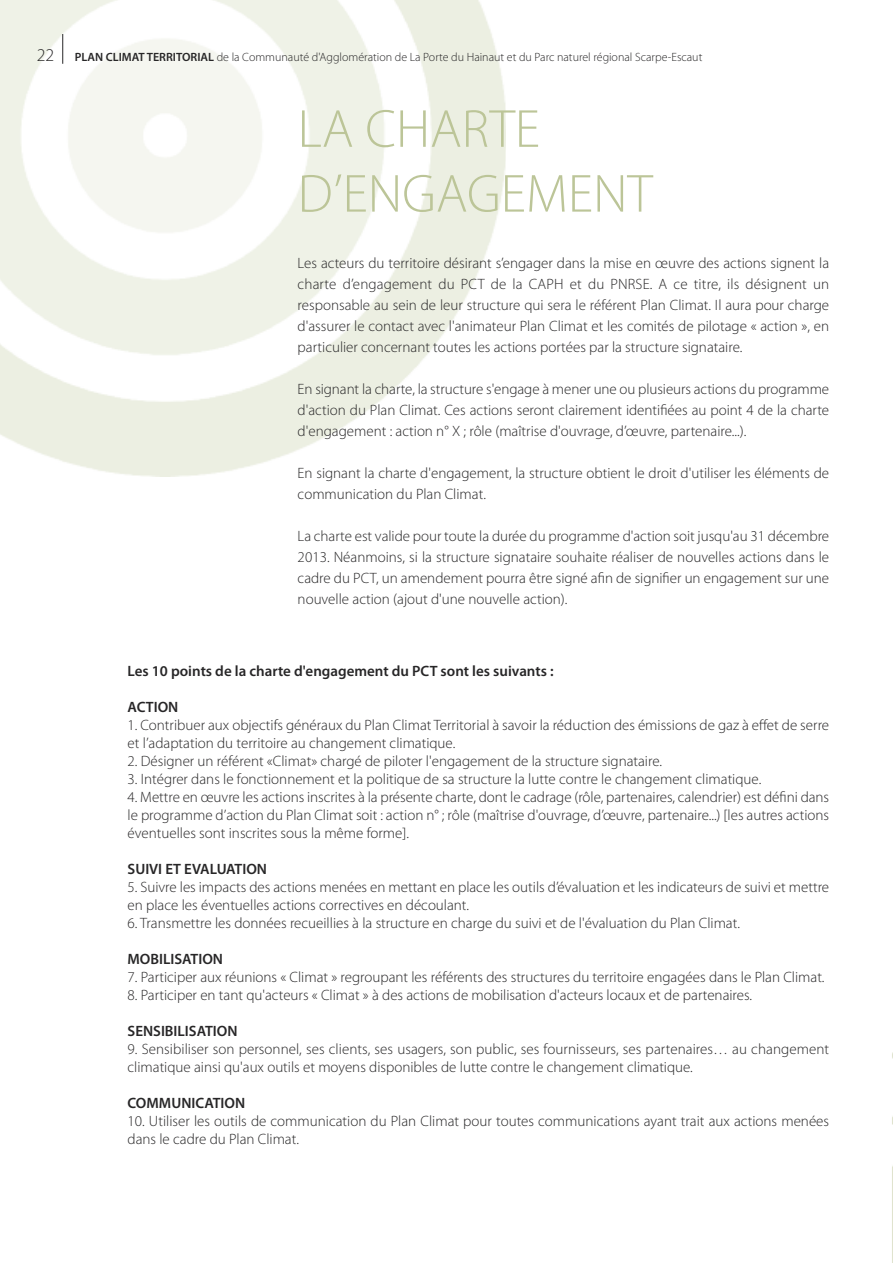
<style>
.page{position:relative;width:893px;height:1263px;background:#fff}
.page>*{position:absolute;margin:0;border:0;box-sizing:border-box;transform-origin:0 0}
.t1{font:300 54px/64.8px "Myriad Pro";color:#bcc598}
.t2{font:300 15px/21px "Myriad Pro";color:#272627}
.t3{font:600 15px "Myriad Pro";color:#272627}
.t4{font:300 12px "Myriad Pro";color:#272627}
.s1{font-size:18px}
.s2{font-weight:600}
</style>
<div class="page">
<img style="left:892px;top:1052px;width:1px;height:211px">
<hr style="left:62px;top:34px;width:1px;height:30px;background:#272627">
<p class="t4" style="left:37px;top:52px;width:667px"><span class="s1">22</span> <span class="s2">PLAN CLIMAT TERRITORIAL</span> de la Communauté d'Agglomération de La Porte du Hainaut et du Parc naturel régional Scarpe-Escaut</p>
<h1 class="t1" style="left:298px;top:101px;width:356px">LA CHARTE<br>D’ENGAGEMENT</h1>
<p class="t2" style="left:298px;top:254px;width:533px;text-align:justify">Les acteurs du territoire désirant s’engager dans la mise en œuvre des actions signent la charte d’engagement du PCT de la CAPH et du PNRSE. A ce titre, ils désignent un responsable au sein de leur structure qui sera le référent Plan Climat. Il aura pour charge d'assurer le contact avec l'animateur Plan Climat et les comités de pilotage « action », en particulier concernant toutes les actions portées par la structure signataire.</p>
<p class="t2" style="left:298px;top:380px;width:533px;text-align:justify">En signant la charte, la structure s'engage à mener une ou plusieurs actions du programme d'action du Plan Climat. Ces actions seront clairement identifiées au point 4 de la charte d'engagement : action n° X ; rôle (maîtrise d'ouvrage, d’œuvre, partenaire...).</p>
<p class="t2" style="left:298px;top:464px;width:533px">En signant la charte d'engagement, la structure obtient le droit d'utiliser les éléments de communication du Plan Climat.</p>
<p class="t2" style="left:298px;top:527px;width:533px;text-align:justify">La charte est valide pour toute la durée du programme d'action soit jusqu'au 31 décembre 2013. Néanmoins, si la structure signataire souhaite réaliser de nouvelles actions dans le cadre du PCT, un amendement pourra être signé afin de signifier un engagement sur une nouvelle action (ajout d'une nouvelle action).</p>
<p class="t3" style="left:128px;top:665px;width:428px">Les 10 points de la charte d'engagement du PCT sont les suivants :</p>
<p class="t3" style="left:128px;top:701px;width:52px">ACTION</p>
<p class="t2" style="left:128px;top:717px;width:703px;line-height:18px">1. Contribuer aux objectifs généraux du Plan Climat Territorial à savoir la réduction des émissions de gaz à effet de serre et l’adaptation du territoire au changement climatique.</p>
<p class="t2" style="left:128px;top:752px;width:536px">2. Désigner un référent «Climat» chargé de piloter l'engagement de la structure signataire.</p>
<p class="t2" style="left:128px;top:770px;width:635px">3. Intégrer dans le fonctionnement et la politique de sa structure la lutte contre le changement climatique.</p>
<p class="t2" style="left:128px;top:789px;width:703px;line-height:18px;text-align:justify">4. Mettre en œuvre les actions inscrites à la présente charte, dont le cadrage (rôle, partenaires, calendrier) est défini dans le programme d’action du Plan Climat soit : action n° ; rôle (maîtrise d'ouvrage, d’œuvre, partenaire...) [les autres actions éventuelles sont inscrites sous la même forme].</p>
<p class="t3" style="left:128px;top:863px;width:141px">SUIVI ET EVALUATION</p>
<p class="t2" style="left:128px;top:879px;width:703px;line-height:18px">5. Suivre les impacts des actions menées en mettant en place les outils d’évaluation et les indicateurs de suivi et mettre en place les éventuelles actions correctives en découlant.</p>
<p class="t2" style="left:128px;top:914px;width:614px">6. Transmettre les données recueillies à la structure en charge du suivi et de l'évaluation du Plan Climat.</p>
<p class="t3" style="left:128px;top:953px;width:97px">MOBILISATION</p>
<p class="t2" style="left:128px;top:968px;width:698px">7. Participer aux réunions « Climat » regroupant les référents des structures du territoire engagées dans le Plan Climat.</p>
<p class="t2" style="left:128px;top:986px;width:626px">8. Participer en tant qu'acteurs « Climat » à des actions de mobilisation d'acteurs locaux et de partenaires.</p>
<p class="t3" style="left:128px;top:1025px;width:111px">SENSIBILISATION</p>
<p class="t2" style="left:128px;top:1041px;width:703px;line-height:18px">9. Sensibiliser son personnel, ses clients, ses usagers, son public, ses fournisseurs, ses partenaires… au changement climatique ainsi qu'aux outils et moyens disponibles de lutte contre le changement climatique.</p>
<p class="t3" style="left:128px;top:1097px;width:119px">COMMUNICATION</p>
<p class="t2" style="left:128px;top:1113px;width:703px;line-height:18px">10. utiliser les outils de communication du Plan Climat pour toutes communications ayant trait aux actions menées dans le cadre du Plan Climat.</p>
</div>
